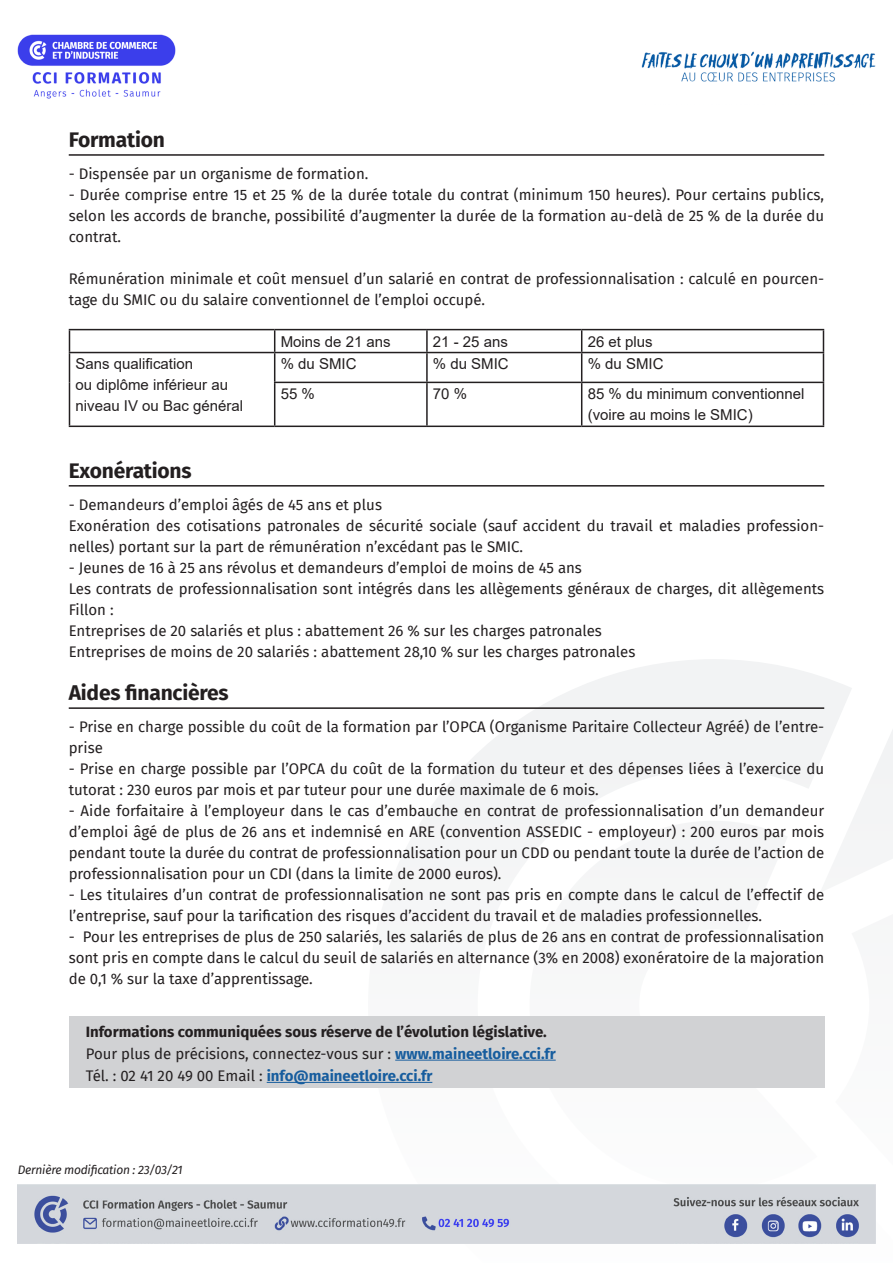
<style>
.page{position:relative;width:893px;height:1263px;background:#fff}
.page>*{position:absolute;margin:0;border:0;box-sizing:border-box;transform-origin:0 0}
.t1{font:700 21px "Fira Sans";letter-spacing:-.01em;color:#231f20}
.t2{font:15px/21px "Fira Sans";color:#231f20}
.t3{font:15px/21px "Arial";color:#231f20}
.t4{font:700 15px "Fira Sans";color:#231f20}
.t5{font:700 15px "Fira Sans";color:#175d9e}
.t6{font:italic 12px "Fira Sans";letter-spacing:-.02em;color:#231f20}
.s1{font-weight:700;color:#175d9e}
.s2{font-weight:400;color:#231f20}
</style>
<div class="page">
<svg style="left:398px;top:659px;width:478px;height:585px;fill:#f6f7f8"></svg>
<svg style="left:530px;top:821px;width:287px;height:363px"></svg>
<svg style="left:820px;top:703px;width:73px;height:480px"></svg>
<hr style="left:69px;top:154px;width:755px;height:2px;background:#231f20">
<hr style="left:69px;top:485px;width:755px;height:2px;background:#231f20">
<hr style="left:69px;top:707px;width:755px;height:2px;background:#231f20">
<hr style="left:69px;top:329px;width:206px;height:1px;background:#231f20">
<hr style="left:275px;top:329px;width:152px;height:1px;background:#231f20">
<hr style="left:427px;top:329px;width:155px;height:1px;background:#231f20">
<hr style="left:426px;top:330px;width:2px;height:22px;background:#231f20">
<hr style="left:582px;top:329px;width:242px;height:1px;background:#231f20">
<hr style="left:69px;top:352px;width:206px;height:1px;background:#231f20">
<svg style="left:69px;top:330px;width:1px;height:52px"></svg>
<hr style="left:275px;top:352px;width:152px;height:1px;background:#231f20">
<svg style="left:274px;top:330px;width:1px;height:52px"></svg>
<hr style="left:427px;top:352px;width:155px;height:1px;background:#231f20">
<hr style="left:426px;top:353px;width:2px;height:29px;background:#231f20">
<hr style="left:582px;top:352px;width:242px;height:1px;background:#231f20">
<svg style="left:581px;top:330px;width:1px;height:52px"></svg>
<svg style="left:823px;top:330px;width:1px;height:52px"></svg>
<hr style="left:69px;top:382px;width:1px;height:44px;background:#231f20">
<hr style="left:274px;top:382px;width:153px;height:1px;background:#231f20">
<hr style="left:274px;top:383px;width:1px;height:43px;background:#231f20">
<hr style="left:427px;top:382px;width:155px;height:1px;background:#231f20">
<hr style="left:426px;top:383px;width:2px;height:43px;background:#231f20">
<hr style="left:582px;top:382px;width:242px;height:1px;background:#231f20">
<hr style="left:581px;top:383px;width:1px;height:43px;background:#231f20">
<hr style="left:823px;top:383px;width:1px;height:43px;background:#231f20">
<hr style="left:69px;top:426px;width:206px;height:1px;background:#231f20">
<hr style="left:275px;top:426px;width:152px;height:1px;background:#231f20">
<hr style="left:427px;top:426px;width:155px;height:1px;background:#231f20">
<hr style="left:582px;top:426px;width:242px;height:1px;background:#231f20">
<div style="left:69px;top:1016px;width:755px;height:72px;background:#d1d2d4"></div>
<hr style="left:395px;top:1060px;width:161px;height:1px;background:#175d9e">
<hr style="left:267px;top:1082px;width:165px;height:1px;background:#175d9e">
<img style="left:18px;top:1184px;width:857px;height:60px">
<img style="left:18px;top:34px;width:857px;height:65px">
<p class="t1" style="left:69px;top:122px;width:98px">Formation</p>
<p class="t2" style="left:69px;top:163px;width:301px">- Dispensée par un organisme de formation.</p>
<p class="t2" style="left:69px;top:184px;width:757px;text-align:justify">- Durée comprise entre 15 et 25 % de la durée totale du contrat (minimum 150 heures). Pour certains publics, selon les accords de branche, possibilité d’augmenter la durée de la formation au-delà de 25 % de la durée du contrat.</p>
<p class="t2" style="left:69px;top:268px;width:757px">Rémunération minimale et coût mensuel d’un salarié en contrat de professionnalisation : calculé en pourcen&shy;tage du SMIC ou du salaire conventionnel de l’emploi occupé.</p>
<p class="t3" style="left:281px;top:331px;width:112px">Moins de 21 ans</p>
<p class="t3" style="left:433px;top:331px;width:77px">21 - 25 ans</p>
<p class="t3" style="left:588px;top:331px;width:67px">26 et plus</p>
<p class="t3" style="left:75px;top:354px;width:119px">Sans qualification</p>
<p class="t3" style="left:75px;top:375px;width:154px">ou diplôme inférieur au</p>
<p class="t3" style="left:75px;top:396px;width:169px">niveau IV ou Bac général</p>
<p class="t3" style="left:281px;top:354px;width:77px">% du SMIC</p>
<p class="t3" style="left:433px;top:354px;width:77px">% du SMIC</p>
<p class="t3" style="left:588px;top:354px;width:77px">% du SMIC</p>
<p class="t3" style="left:281px;top:383px;width:36px">55 %</p>
<p class="t3" style="left:433px;top:383px;width:36px">70 %</p>
<p class="t3" style="left:588px;top:383px;width:218px">85 % du minimum conventionnel (voire au moins le SMIC)</p>
<p class="t1" style="left:69px;top:453px;width:124px">Exonérations</p>
<p class="t2" style="left:69px;top:494px;width:315px">- Demandeurs d’emploi âgés de 45 ans et plus</p>
<p class="t2" style="left:69px;top:515px;width:757px">Exonération des cotisations patronales de sécurité sociale (sauf accident du travail et maladies profession&shy;nelles) portant sur la part de rémunération n’excédant pas le SMIC.</p>
<p class="t2" style="left:69px;top:557px;width:515px">- Jeunes de 16 à 25 ans révolus et demandeurs d’emploi de moins de 45 ans</p>
<p class="t2" style="left:69px;top:578px;width:757px">Les contrats de professionnalisation sont intégrés dans les allègements généraux de charges, dit allègements<br>Fillon :</p>
<p class="t2" style="left:69px;top:620px;width:535px">Entreprises de 20 salariés et plus : abattement 26 % sur les charges patronales</p>
<p class="t2" style="left:69px;top:641px;width:568px">Entreprises de moins de 20 salariés : abattement 28,10 % sur les charges patronales</p>
<p class="t1" style="left:69px;top:675px;width:161px">Aides financières</p>
<p class="t2" style="left:69px;top:716px;width:757px">- Prise en charge possible du coût de la formation par l’OPCA (Organisme Paritaire Collecteur Agréé) de l’entre&shy;prise</p>
<p class="t2" style="left:69px;top:758px;width:757px">- Prise en charge possible par l’OPCA du coût de la formation du tuteur et des dépenses liées à l’exercice du tutorat : 230 euros par mois et par tuteur pour une durée maximale de 6 mois.</p>
<p class="t2" style="left:69px;top:800px;width:757px;text-align:justify">- Aide forfaitaire à l’employeur dans le cas d’embauche en contrat de professionnalisation d’un demandeur d’emploi âgé de plus de 26 ans et indemnisé en ARE (convention ASSEDIC - employeur) : 200 euros par mois pendant toute la durée du contrat de professionnalisation pour un CDD ou pendant toute la durée de l’action de professionnalisation pour un CDI (dans la limite de 2000 euros).</p>
<p class="t2" style="left:69px;top:884px;width:757px">- Les titulaires d’un contrat de professionnalisation ne sont pas pris en compte dans le calcul de l’effectif de l’entreprise, sauf pour la tarification des risques d’accident du travail et de maladies professionnelles.</p>
<p class="t2" style="left:69px;top:926px;width:757px;text-align:justify">- Pour les entreprises de plus de 250 salariés, les salariés de plus de 26 ans en contrat de professionnalisation sont pris en compte dans le calcul du seuil de salariés en alternance (3% en 2008) exonératoire de la majoration de 0,1 % sur la taxe d’apprentissage.</p>
<p class="t4" style="left:86px;top:1019px;width:463px">Informations communiquées sous réserve de l’évolution législative.</p>
<p class="t2" style="left:86px;top:1043px;width:471px">Pour plus de précisions, connectez-vous sur : <span class="s1">www.maineetloire.cci.fr</span></p>
<p class="t5" style="left:86px;top:1063px;width:348px"><span class="s2">Tél. : 02 41 20 49 00 Email :</span> info@maineetloire.cci.fr</p>
<p class="t6" style="left:18px;top:1161px;width:166px">Dernière modification : 23/03/21</p>
</div>
